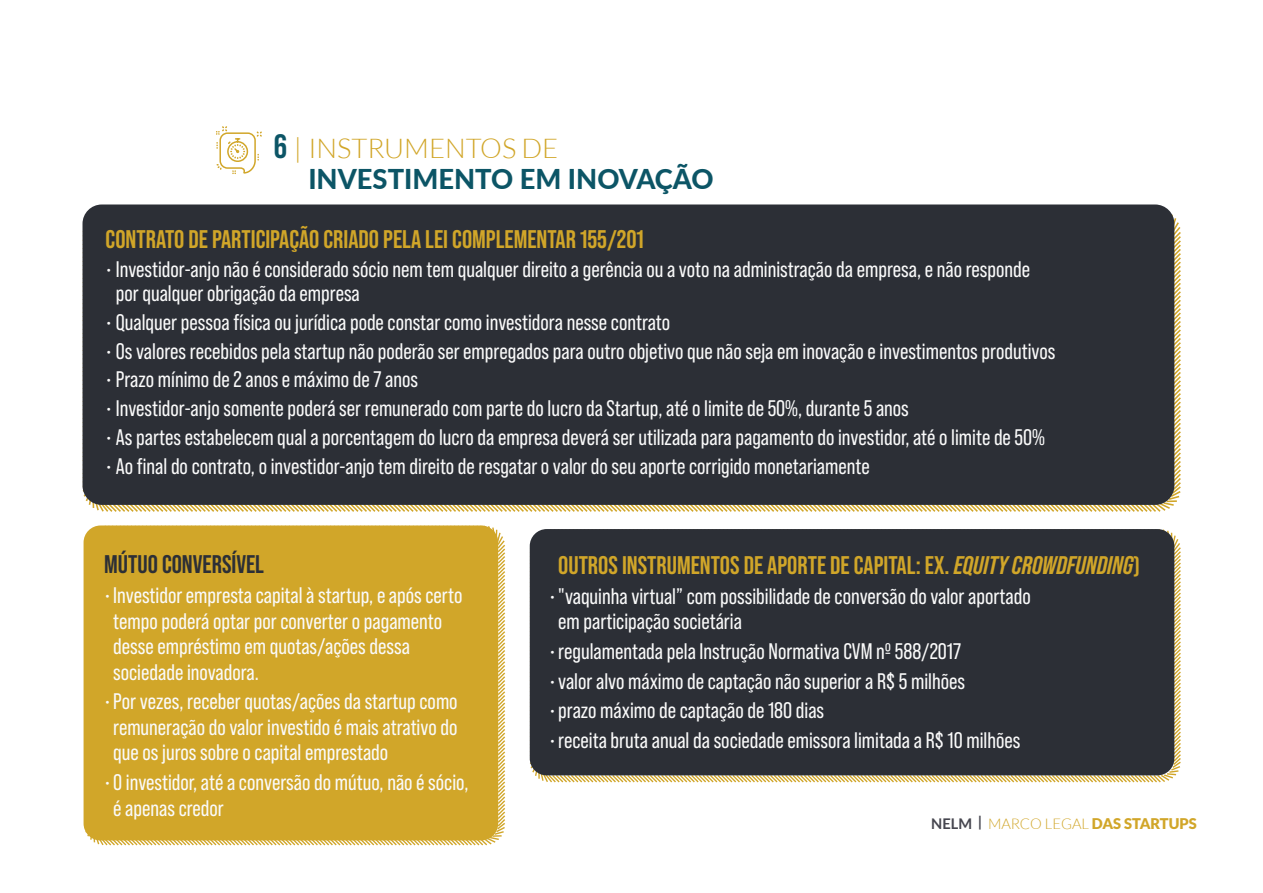
<style>
.page{position:relative;width:1263px;height:893px;background:#fff}
.page>*{position:absolute;margin:0;border:0;box-sizing:border-box;transform-origin:0 0}
.t1{font:800 27.3px/31.5px "Lato";color:#0c5566}
.t2{font:700 25.5px "Bebas Neue Pro";color:#d1a629}
.t3{font:700 25.5px "Bebas Neue Pro";color:#2c2f36}
.t4{font:22.5px/25.5px "Bebas Neue Pro";color:#fafafa}
.t5{font:900 14.7px "Lato";color:#d1a629}
.s1{font-family:"Bebas Neue Pro";font-weight:700;font-size:33.75px}
.s2{font-weight:300;color:#d1a629}
.s3{font-style:italic}
.s4{font-weight:700;color:#46464f}
.s5{font-weight:300}
</style>
<div class="page">
<div style="left:83px;top:525px;width:422px;height:321px;background:#d1a629"></div>
<svg style="left:529px;top:529px;width:652px;height:254px"></svg>
<div style="left:530px;top:529px;width:644px;height:246px;background:#2c2f36;border-radius:17px"></div>
<svg style="left:216px;top:126px;width:46px;height:48px"></svg>
<svg style="left:82px;top:208px;width:1099px;height:304px"></svg>
<div style="left:82px;top:204px;width:1092px;height:301px;background:#2c2f36;border-radius:19px"></div>
<p class="t1" style="left:308px;top:131px;width:407px;text-indent:-34px"><span class="s1">6</span> <span class="s2">| INSTRUMENTOS DE<br></span>INVESTIMENTO EM INOVAÇÃO</p>
<p class="t2" style="left:106px;top:225px;width:540px">CONTRATO DE PARTICIPAÇÃO CRIADO PELA LEI COMPLEMENTAR 155/201</p>
<p class="t4" style="left:116px;top:257px;width:916px;line-height:24px;text-indent:-10px">• Investidor-anjo não é considerado sócio nem tem qualquer direito a gerência ou a voto na administração da empresa, e não responde por qualquer obrigação da empresa</p>
<p class="t4" style="left:106px;top:309px;width:566px">• Qualquer pessoa física ou jurídica pode constar como investidora nesse contrato</p>
<p class="t4" style="left:106px;top:338px;width:951px">• Os valores recebidos pela startup não poderão ser empregados para outro objetivo que não seja em inovação e investimentos produtivos</p>
<p class="t4" style="left:106px;top:367px;width:314px">•Prazo mínimo de 2 anos e máximo de 7 anos</p>
<p class="t4" style="left:106px;top:396px;width:805px">• Investidor-anjo somente poderá ser remunerado com parte do lucro da Startup, até o limite de 50%, durante 5 anos</p>
<p class="t4" style="left:106px;top:424px;width:941px">• As partes estabelecem qual a porcentagem do lucro da empresa deverá ser utilizada para pagamento do investidor, até o limite de 50%</p>
<p class="t4" style="left:106px;top:453px;width:765px">• Ao final do contrato, o investidor-anjo tem direito de resgatar o valor do seu aporte corrigido monetariamente</p>
<p class="t3" style="left:104px;top:550px;width:161px">MÚTUO CONVERSÍVEL</p>
<p class="t4" style="left:113px;top:582px;width:351px;text-indent:-9px">•Investidor empresta capital à startup, e após certo tempo poderá optar por converter o pagamento desse empréstimo em quotas/ações dessa sociedade inovadora.</p>
<p class="t4" style="left:113px;top:689px;width:346px;text-align:justify;text-indent:-9px">•Por vezes, receber quotas/ações da startup como remuneração do valor investido é mais atrativo do que os juros sobre o capital emprestado</p>
<p class="t4" style="left:113px;top:769px;width:357px;text-indent:-9px">•O investidor, até a conversão do mútuo, não é sócio, é apenas credor</p>
<p class="t2" style="left:558px;top:550px;width:583px">OUTROS INSTRUMENTOS DE APORTE DE CAPITAL: EX. <span class="s3">EQUITY CROWDFUNDING</span>)</p>
<p class="t4" style="left:558px;top:583px;width:474px;text-indent:-9px">•"vaquinha virtual” com possibilidade de conversão do valor aportado em participação societária</p>
<p class="t4" style="left:549px;top:638px;width:413px">•regulamentada pela Instrução Normativa CVM nº 588/2017</p>
<p class="t4" style="left:549px;top:668px;width:417px">•valor alvo máximo de captação não superior a R$ 5 milhões</p>
<p class="t4" style="left:549px;top:698px;width:276px">•prazo máximo de captação de 180 dias</p>
<p class="t4" style="left:549px;top:727px;width:473px">•receita bruta anual da sociedade emissora limitada a R$ 10 milhões</p>
<p class="t5" style="left:931px;top:815px;width:267px"><span class="s4">NELM </span><sup>|</sup> <span class="s5">MARCO LEGAL</span> DAS STARTUPS</p>
</div>
